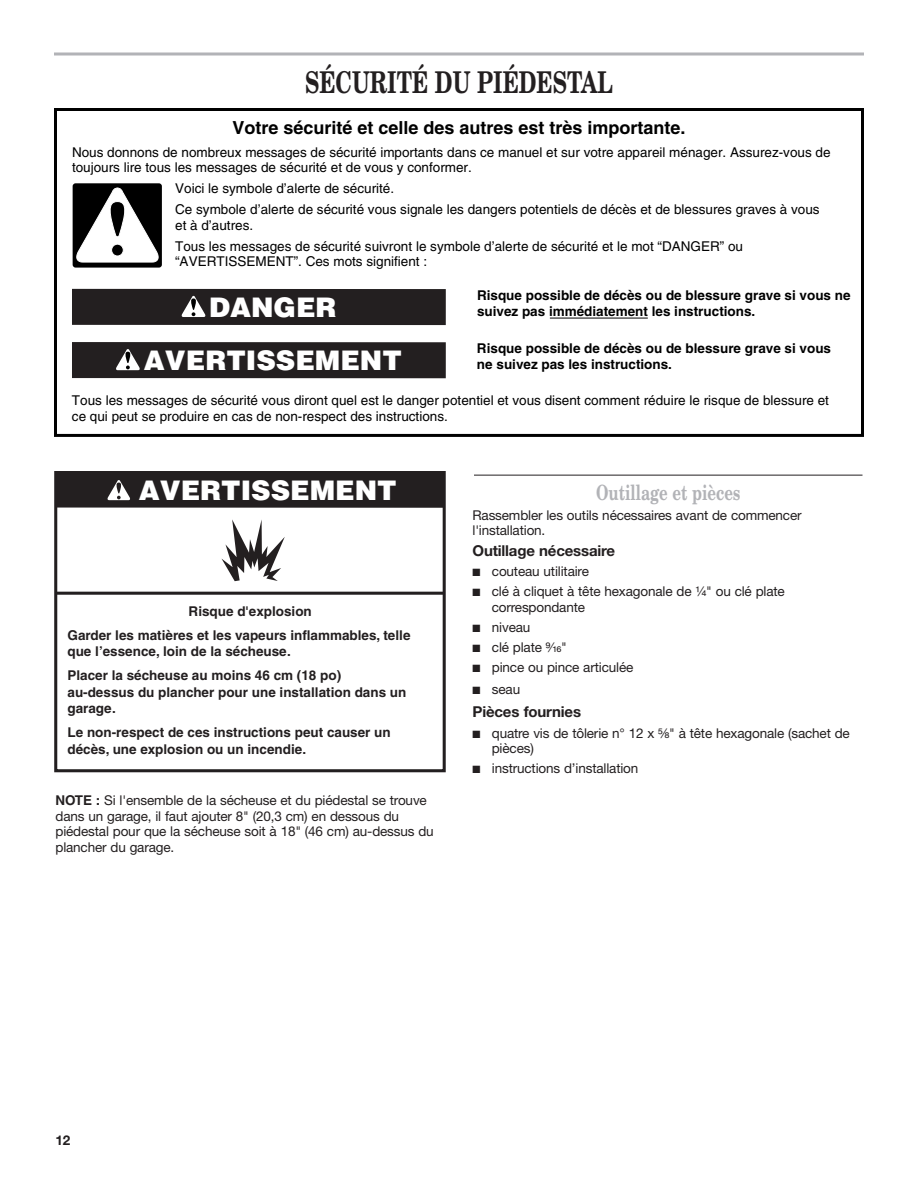
<style>
.page{position:relative;width:918px;height:1188px;background:#fff}
.page>*{position:absolute;margin:0;border:0;box-sizing:border-box;transform-origin:0 0}
.t1{font:700 30px "New Century Schlbk";color:#231f20;scale:.71 1}
.t2{font:900 27px "Helvetica";color:#fff}
.t3{font:700 21px "New Century Schlbk";color:#b2b3b7;scale:.71 1}
.t4{font:700 18px "Helvetica";color:#000}
.t5{font:700 15px "Helvetica Neue";letter-spacing:-.01em;color:#231f20}
.t6{font:13.5px/15.8px "Helvetica";color:#000}
.t7{font:13.5px/15.8px "Helvetica Neue";letter-spacing:-.01em;color:#231f20}
.t8{font:700 13.5px/24px "Helvetica";color:#231f20}
.t9{font:700 13.5px/15.8px "Helvetica";color:#000}
.t10{font:700 13.5px "Helvetica Neue";color:#231f20}
.s1{font-family:"Helvetica Fraction"}
.s2{font-family:"Helvetica";font-weight:700}
</style>
<div class="page">
<svg style="left:54px;top:52px;width:810px;height:4px;background:#c5c5c8"></svg>
<hr style="left:550px;top:318px;width:98px;height:1px;background:#000">
<div style="left:54px;top:108px;width:810px;height:329px;border:3px solid #000"></div>
<div style="left:73px;top:183px;width:89px;height:85px;background:linear-gradient(to right,#020202,#020202);border:3px solid #000;border-radius:2px"></div>
<svg style="left:74px;top:188px;width:87px;height:74px"></svg>
<div style="left:72px;top:342px;width:374px;height:36px;background:#231f20"></div>
<div style="left:72px;top:289px;width:374px;height:36px;background:#231f20"></div>
<svg style="left:181px;top:296px;width:25px;height:21px"></svg>
<svg style="left:116px;top:349px;width:24px;height:21px"></svg>
<hr style="left:56px;top:592px;width:388px;height:3px;background:#231f20">
<div style="left:54px;top:471px;width:392px;height:301px;border:3px solid #231f20"></div>
<div style="left:56px;top:472px;width:388px;height:36px;background:#231f20"></div>
<svg style="left:107px;top:480px;width:23px;height:20px"></svg>
<svg style="left:222px;top:519px;width:63px;height:62px"></svg>
<hr style="left:474px;top:475px;width:388px;height:1px;background:#231f20">
<h1 class="t1" style="left:305px;top:70px;width:435px">SÉCURITÉ DU PIÉDESTAL</h1>
<h3 class="t4" style="left:232px;top:121px;width:455px">Votre sécurité et celle des autres est très importante.</h3>
<p class="t6" style="left:72px;top:145px;width:760px">Nous donnons de nombreux messages de sécurité importants dans ce manuel et sur votre appareil ménager. Assurez-vous de toujours lire tous les messages de sécurité et de vous y conformer.</p>
<p class="t6" style="left:175px;top:179px;width:646px;line-height:21px">Voici le symbole d’alerte de sécurité.<br>Ce symbole d’alerte de sécurité vous signale les dangers potentiels de décès et de blessures graves à vous</p>
<p class="t6" style="left:175px;top:216px;width:569px;line-height:21px">et à d’autres.<br>Tous les messages de sécurité suivront le symbole d’alerte de sécurité et le mot “DANGER” ou</p>
<p class="t6" style="left:175px;top:255px;width:254px">“AVERTISSEMENT”. Ces mots signifient :</p>
<p class="t9" style="left:477px;top:289px;width:375px">Risque possible de décès ou de blessure grave si vous ne suivez pas immédiatement les instructions.</p>
<p class="t9" style="left:477px;top:342px;width:356px">Risque possible de décès ou de blessure grave si vous ne suivez pas les instructions.</p>
<p class="t6" style="left:72px;top:394px;width:759px">Tous les messages de sécurité vous diront quel est le danger potentiel et vous disent comment réduire le risque de blessure et ce qui peut se produire en cas de non-respect des instructions.</p>
<h2 class="t2" style="left:209px;top:298px;width:129px">DANGER</h2>
<h2 class="t2" style="left:144px;top:351px;width:259px">AVERTISSEMENT</h2>
<h2 class="t2" style="left:139px;top:481px;width:259px">AVERTISSEMENT</h2>
<h3 class="t3" style="left:596px;top:484px;width:205px">Outillage et pièces</h3>
<p class="t7" style="left:472px;top:508px;width:331px">Rassembler les outils nécessaires avant de commencer l'installation.</p>
<p class="t5" style="left:472px;top:545px;width:144px">Outillage nécessaire</p>
<p class="t7" style="left:472px;top:565px;width:118px">■ couteau utilitaire</p>
<p class="t7" style="left:492px;top:585px;width:295px;text-indent:-19px">■ clé à cliquet à tête hexagonale de <span class="s1">¹⁄₄</span>" ou clé plate correspondante</p>
<p class="t7" style="left:472px;top:621px;width:59px">■ niveau</p>
<p class="t7" style="left:472px;top:641px;width:96px">■ clé plate <span class="s1">⁹⁄₁₆</span>"</p>
<p class="t7" style="left:472px;top:661px;width:162px">■ pince ou pince articulée</p>
<p class="t7" style="left:472px;top:683px;width:49px">■ seau</p>
<p class="t5" style="left:472px;top:707px;width:110px">Pièces fournies</p>
<p class="t7" style="left:492px;top:726px;width:360px;text-indent:-19px">■ quatre vis de tôlerie n° 12 x <span class="s1">⁵⁄₈</span>" à tête hexagonale (sachet de pièces)</p>
<p class="t7" style="left:472px;top:762px;width:167px">■ instructions d’installation</p>
<p class="t8" style="left:68px;top:600px;width:345px;text-indent:121px">Risque d'explosion<br>Garder les matières et les vapeurs inflammables, telle</p>
<p class="t8" style="left:68px;top:641px;width:275px">que l’essence, loin de la sécheuse.<br>Placer la sécheuse au moins 46 cm (18 po)</p>
<p class="t8" style="left:67px;top:685px;width:340px;line-height:16.5px">au-dessus du plancher pour une installation dans un garage.</p>
<p class="t8" style="left:67px;top:726px;width:325px;line-height:16.5px">Le non-respect de ces instructions peut causer un décès, une explosion ou un incendie.</p>
<p class="t7" style="left:56px;top:793px;width:380px"><span class="s2">NOTE :</span> Si l'ensemble de la sécheuse et du piédestal se trouve dans un garage, il faut ajouter 8" (20,3 cm) en dessous du piédestal pour que la sécheuse soit à 18" (46 cm) au-dessus du plancher du garage.</p>
<p class="t10" style="left:56px;top:1136px;width:16px">12</p>
</div>
